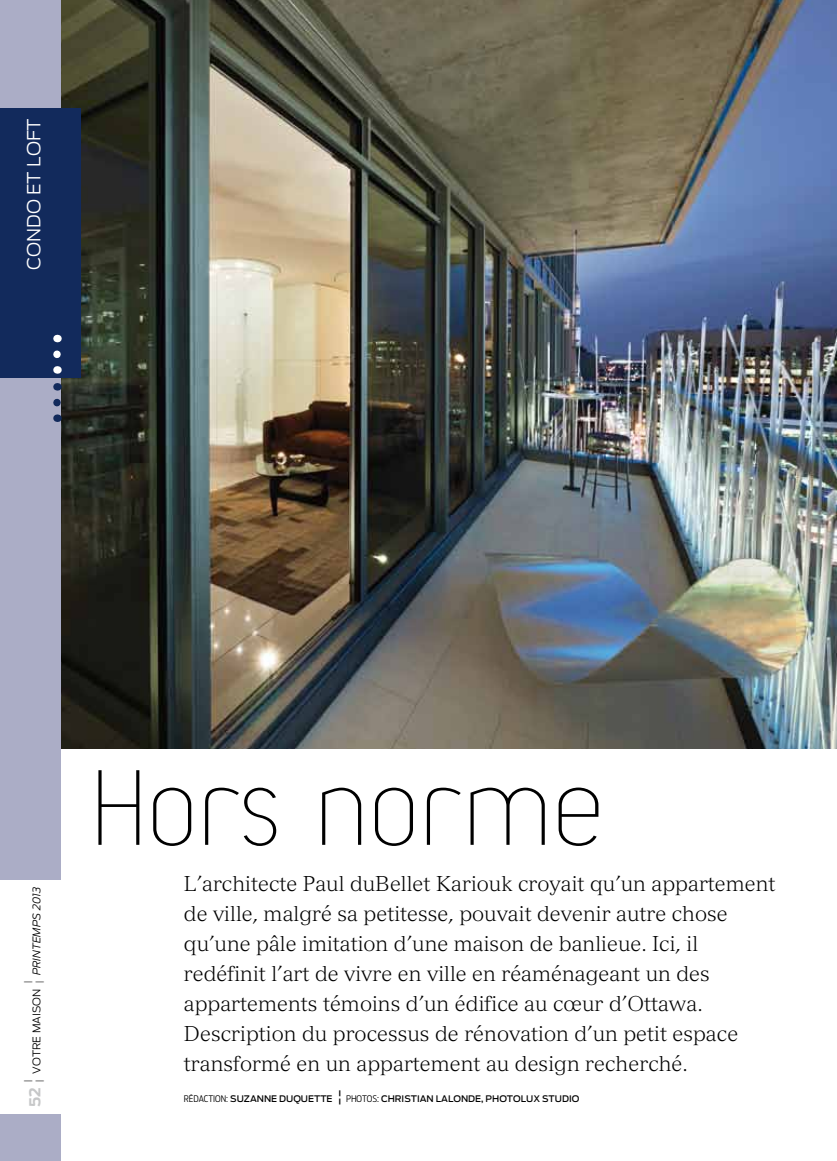
<style>
.page{position:relative;width:837px;height:1161px;background:#fff}
.page>*{position:absolute;margin:0;border:0;box-sizing:border-box;transform-origin:0 0}
.t1{font:100 96px "Chogolisa";color:#000;scale:1.2 1}
.t2{font:300 21px/30px "Versailles";color:#000}
.t3{font:300 18px "MJ Antenna";color:#fff}
.t4{font:italic 300 10.5px "MJ Antenna";color:#000}
.t5{font:500 9px "MJ Antenna";color:#000}
.s1{font-weight:700;font-style:normal;font-size:15px;color:#c6c7c8}
.s2{font-weight:100;font-style:normal;font-size:21px}
.s3{font-style:normal}
.s4{font-family:"MJ Antenna Cond";font-weight:300}
.s5{font-weight:300;font-size:15px}
</style>
<div class="page">
<div style="left:0;top:1114px;width:61px;height:47px;background:#abadc6"></div>
<img style="left:61px;top:0;width:776px;height:749px">
<div style="left:0;top:0;width:61px;height:880px;background:#abadc6"></div>
<div style="left:0;top:108px;width:81px;height:270px;background:#122a5c"></div>
<svg style="left:53px;top:354px;width:8px;height:20px"></svg>
<svg style="left:53px;top:403px;width:8px;height:19px"></svg>
<p class="t3" style="left:23px;top:270px;width:148px;rotate:-90deg">Condo et lo ft</p>
<p class="t4" style="left:30px;top:1107px;width:222px;rotate:-90deg"><span class="s1">52</span> <span class="s2">¦</span> <span class="s3">VOTRE MAISON</span> <span class="s2">¦</span> PRINTEMPS 2013</p>
<h1 class="t1" style="left:90px;top:744px;width:430px">Hors norme</h1>
<p class="t2" style="left:184px;top:868px;width:593px">L’architecte Paul duBellet Kariouk croyait qu’un appartement de ville, malgré sa petitesse, pouvait devenir autre chose qu’une pâle imitation d’une maison de banlieue. Ici, il redéfinit l’art de vivre en ville en réaménageant un des appartements témoins d’un édifice au cœur d’Ottawa.<br>Description du processus de rénovation d’un petit espace transformé en un appartement au design recherché.</p>
<p class="t5" style="left:184px;top:1093px;width:397px"><span class="s4">RÉDACTION:</span> SUZANNE DUQUETTE <span class="s5">¦</span> <span class="s4">PHOTOS:</span> CHRISTIAN LALONDE, PHOTOLUX STUDIO</p>
</div>
